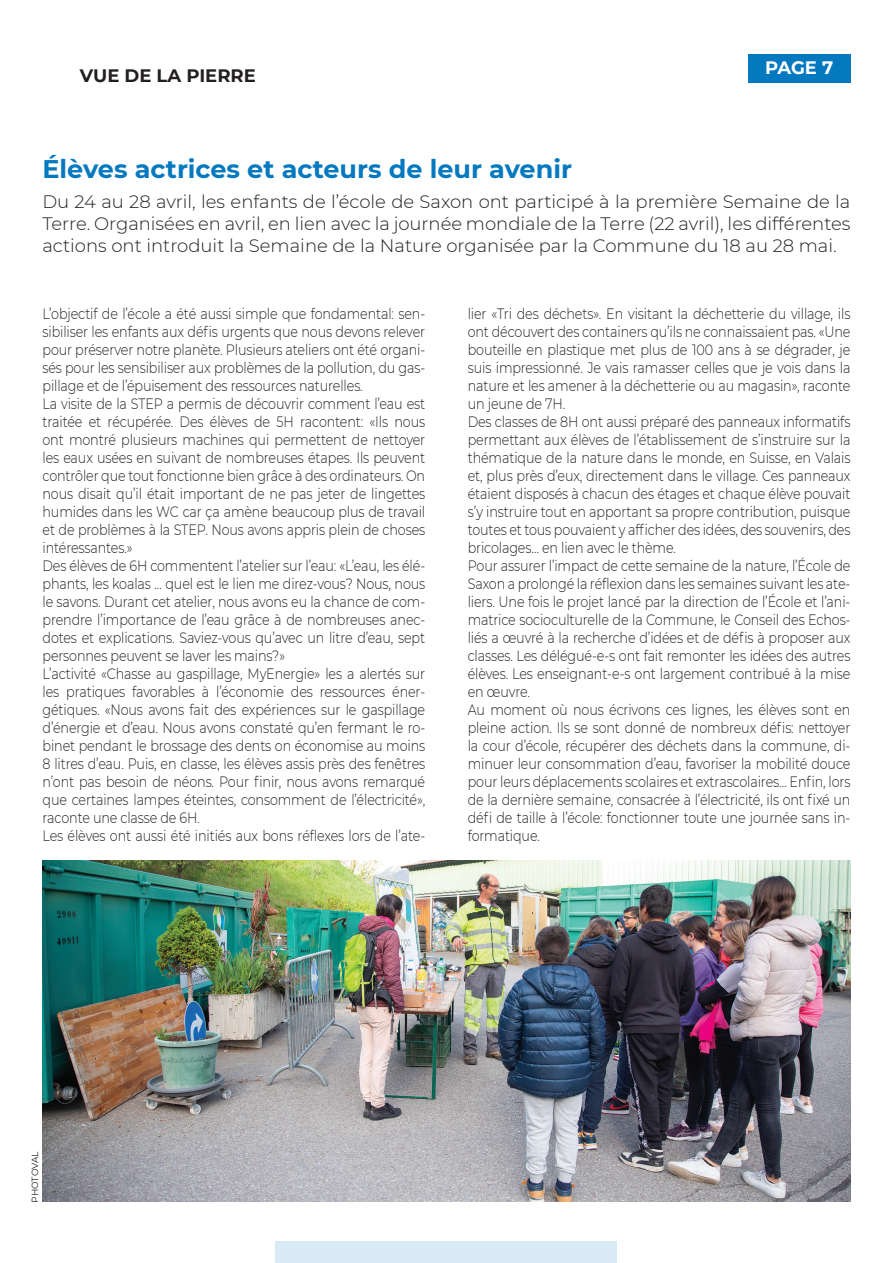
<style>
.page{position:relative;width:893px;height:1263px;background:#fff}
.page>*{position:absolute;margin:0;border:0;box-sizing:border-box;transform-origin:0 0}
.t1{font:700 25.5px "Montserrat";color:#0579c0}
.t2{font:300 18px/21.6px "Montserrat";color:#231f20;text-align:justify}
.t3{font:700 18px "Montserrat";color:#231f20}
.t4{font:700 18px "Montserrat";color:#fff}
.t5{font:300 15px/18px "Montserrat";letter-spacing:-.01em;color:#231f20;scale:.85 1}
.t6{font:9px "Montserrat";letter-spacing:-.01em;color:#231f20}
</style>
<div class="page">
<div style="left:748px;top:54px;width:102px;height:29px;background:#0579c0"></div>
<div style="left:276px;top:1242px;width:341px;height:21px;background:#d9eaf5"></div>
<img style="left:43px;top:860px;width:807px;height:342px">
<p class="t3" style="left:80px;top:63px;width:178px">VUE DE LA PIERRE</p>
<p class="t4" style="left:765px;top:54px;width:70px">PAGE 7</p>
<h1 class="t1" style="left:42px;top:150px;width:531px">Élèves actrices et acteurs de leur avenir</h1>
<p class="t2" style="left:42px;top:191px;width:810px">Du 24 au 28 avril, les enfants de l’école de Saxon ont participé à la première Semaine de la Terre. Organisées en avril, en lien avec la journée mondiale de la Terre (22 avril), les différentes actions ont introduit la Semaine de la Nature organisée par la Commune du 18 au 28 mai.</p>
<p class="t5" style="left:43px;top:304px;width:452px">L’objectif de l’école a été aussi simple que fondamental: sen&shy;sibiliser les enfants aux défis urgents que nous devons relever pour préserver notre planète. Plusieurs ateliers ont été organi&shy;sés pour les sensibiliser aux problèmes de la pollution, du gas&shy;pillage et de l’épuisement des ressources naturelles.<br>La visite de la STEP a permis de découvrir comment l’eau est traitée et récupérée. Des élèves de 5H racontent: «Ils nous ont montré plusieurs machines qui permettent de nettoyer les eaux usées en suivant de nombreuses étapes. Ils peuvent contrôler que tout fonctionne bien grâce à des ordinateurs. On nous disait qu’il était important de ne pas jeter de lingettes humides dans les WC car ça amène beaucoup plus de travail et de problèmes à la STEP. Nous avons appris plein de choses intéressantes.»<br>Des élèves de 6H commentent l’atelier sur l’eau: «L’eau, les élé&shy;phants, les koalas … quel est le lien me direz-vous? Nous, nous le savons. Durant cet atelier, nous avons eu la chance de com&shy;prendre l’importance de l’eau grâce à de nombreuses anec&shy;dotes et explications. Saviez-vous qu’avec un litre d’eau, sept personnes peuvent se laver les mains?»<br>L’activité «Chasse au gaspillage, MyEnergie» les a alertés sur les pratiques favorables à l’économie des ressources éner&shy;gétiques. «Nous avons fait des expériences sur le gaspillage d’énergie et d’eau. Nous avons constaté qu’en fermant le ro&shy;binet pendant le brossage des dents on économise au moins 8 litres d’eau. Puis, en classe, les élèves assis près des fenêtres n’ont pas besoin de néons. Pour finir, nous avons remarqué que certaines lampes éteintes, consomment de l’électricité», raconte une classe de 6H.<br>Les élèves ont aussi été initiés aux bons réflexes lors de l’ate-</p>
<p class="t5" style="left:468px;top:304px;width:452px">lier «Tri des déchets». En visitant la déchetterie du village, ils ont découvert des containers qu’ils ne connaissaient pas. «Une bouteille en plastique met plus de 100 ans à se dégrader, je suis impressionné. Je vais ramasser celles que je vois dans la nature et les amener à la déchetterie ou au magasin», raconte un jeune de 7H.<br>Des classes de 8H ont aussi préparé des panneaux informatifs permettant aux élèves de l’établissement de s’instruire sur la thématique de la nature dans le monde, en Suisse, en Valais et, plus près d’eux, directement dans le village. Ces panneaux étaient disposés à chacun des étages et chaque élève pouvait s’y instruire tout en apportant sa propre contribution, puisque toutes et tous pouvaient y afficher des idées, des souvenirs, des bricolages… en lien avec le thème.<br>Pour assurer l’impact de cette semaine de la nature, l’École de Saxon a prolongé la réflexion dans les semaines suivant les ate&shy;liers. Une fois le projet lancé par la direction de l’École et l’ani&shy;matrice socioculturelle de la Commune, le Conseil des Echos&shy;liés a œuvré à la recherche d’idées et de défis à proposer aux classes. Les délégué-e-s ont fait remonter les idées des autres élèves. Les enseignant-e-s ont largement contribué à la mise en œuvre.<br>Au moment où nous écrivons ces lignes, les élèves sont en pleine action. Ils se sont donné de nombreux défis: nettoyer la cour d’école, récupérer des déchets dans la commune, di&shy;minuer leur consommation d’eau, favoriser la mobilité douce pour leurs déplacements scolaires et extrascolaires… Enfin, lors de la dernière semaine, consacrée à l’électricité, ils ont fixé un défi de taille à l’école: fonctionner toute une journée sans in&shy;formatique.</p>
<p class="t6" style="left:29px;top:1203px;width:53px;rotate:-90deg">PHOTOVAL</p>
</div>
